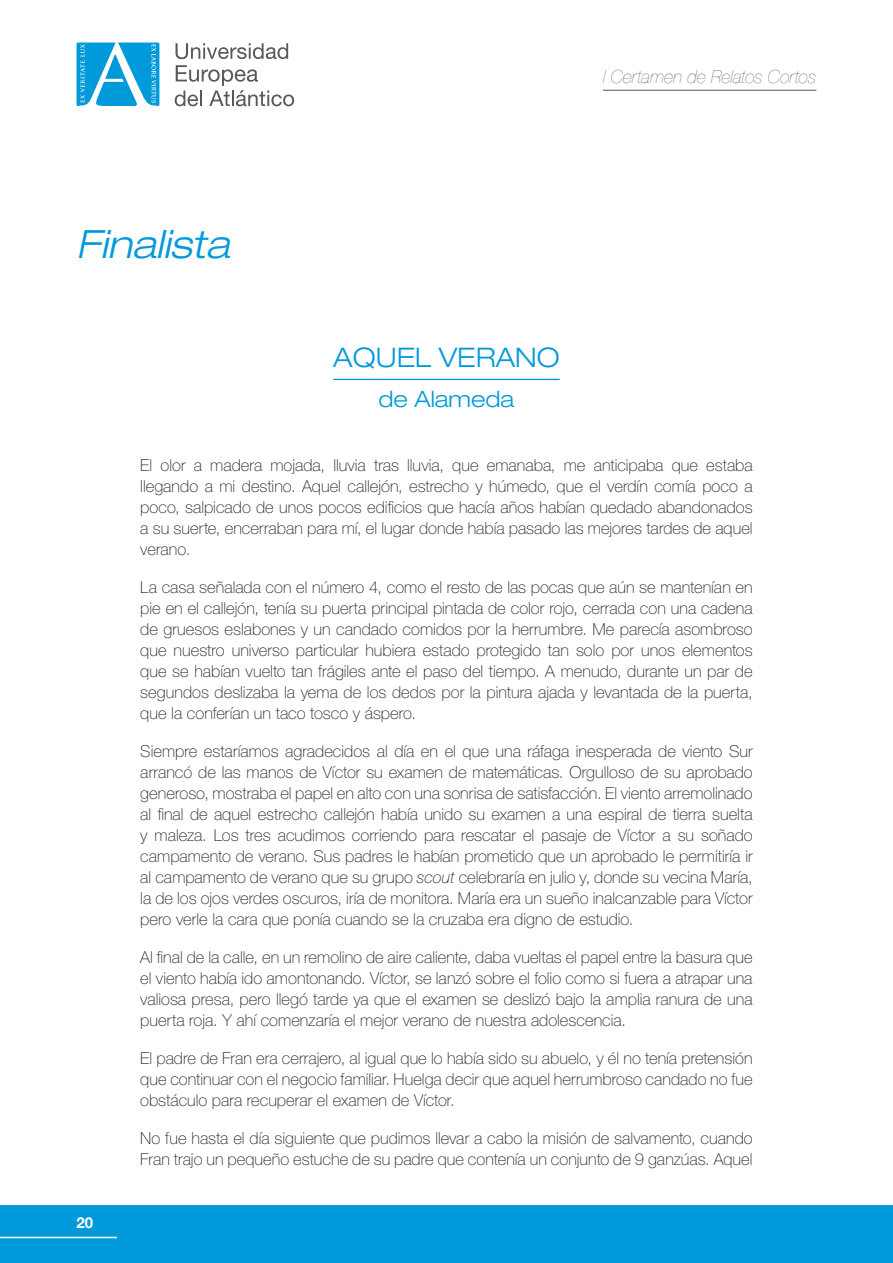
<style>
.page{position:relative;width:893px;height:1263px;background:#fff}
.page>*{position:absolute;margin:0;border:0;box-sizing:border-box;transform-origin:0 0}
.t1{font:italic 300 expanded 39px "Helvetica Neue LT Pro";color:#009ada}
.t2{font:300 expanded 27px "Helvetica Neue LT Pro";color:#009ada}
.t3{font:300 expanded 22.5px "Helvetica Neue LT Pro";color:#009ada}
.t4{font:italic 200 18px "Helvetica Neue";color:#57585a}
.t5{font:100 16.5px/21px "Helvetica Neue LT Pro";color:#231f20;text-align:justify}
.t6{font:700 15px "Helvetica Neue";color:#fff}
.s1{font-style:italic}
</style>
<div class="page">
<svg style="left:176px;top:43px;width:112px;height:16px"></svg>
<svg style="left:175px;top:65px;width:119px;height:41px"></svg>
<svg style="left:77px;top:43px;width:82px;height:63px"></svg>
<div style="left:0;top:1205px;width:893px;height:58px;background:#009ada"></div>
<hr style="left:603px;top:90px;width:213px;height:1px;background:#57585a">
<hr style="left:0;top:1237px;width:117px;height:1px;background:#fff">
<hr style="left:333px;top:379px;width:227px;height:1px;background:#009ada">
<h1 class="t1" style="left:77px;top:221px;width:154px">Finalista</h1>
<p class="t4" style="left:603px;top:66px;width:215px">I Certamen de Relatos Cortos</p>
<h2 class="t2" style="left:333px;top:342px;width:228px">AQUEL VERANO</h2>
<h3 class="t3" style="left:379px;top:386px;width:137px">de Alameda</h3>
<p class="t6" style="left:77px;top:1213px;width:18px">20</p>
<p class="t5" style="left:140px;top:454px;width:614px">El olor a madera mojada, lluvia tras lluvia, que emanaba, me anticipaba que estaba llegando a mi destino. Aquel callejón, estrecho y húmedo, que el verdín comía poco a poco, salpicado de unos pocos edificios que hacía años habían quedado abandonados a su suerte, encerraban para mí, el lugar donde había pasado las mejores tardes de aquel verano.</p>
<p class="t5" style="left:140px;top:576px;width:614px">La casa señalada con el número 4, como el resto de las pocas que aún se mantenían en pie en el callejón, tenía su puerta principal pintada de color rojo, cerrada con una cadena de gruesos eslabones y un candado comidos por la herrumbre. Me parecía asombroso que nuestro universo particular hubiera estado protegido tan solo por unos elementos que se habían vuelto tan frágiles ante el paso del tiempo. A menudo, durante un par de segundos deslizaba la yema de los dedos por la pintura ajada y levantada de la puerta, que la conferían un taco tosco y áspero.</p>
<p class="t5" style="left:140px;top:740px;width:614px">Siempre estaríamos agradecidos al día en el que una ráfaga inesperada de viento Sur arrancó de las manos de Víctor su examen de matemáticas. Orgulloso de su aprobado generoso, mostraba el papel en alto con una sonrisa de satisfacción. El viento arremolinado al final de aquel estrecho callejón había unido su examen a una espiral de tierra suelta y maleza. Los tres acudimos corriendo para rescatar el pasaje de Víctor a su soñado campamento de verano. Sus padres le habían prometido que un aprobado le permitiría ir al campamento de verano que su grupo <span class="s1">scout</span> celebraría en julio y, donde su vecina María, la de los ojos verdes oscuros, iría de monitora. María era un sueño inalcanzable para Víctor pero verle la cara que ponía cuando se la cruzaba era digno de estudio.</p>
<p class="t5" style="left:140px;top:946px;width:614px">Al final de la calle, en un remolino de aire caliente, daba vueltas el papel entre la basura que el viento había ido amontonando. Víctor, se lanzó sobre el folio como si fuera a atrapar una valiosa presa, pero llegó tarde ya que el examen se deslizó bajo la amplia ranura de una puerta roja. Y ahí comenzaría el mejor verano de nuestra adolescencia.</p>
<p class="t5" style="left:140px;top:1047px;width:614px">El padre de Fran era cerrajero, al igual que lo había sido su abuelo, y él no tenía pretensión que continuar con el negocio familiar. Huelga decir que aquel herrumbroso candado no fue obstáculo para recuperar el examen de Víctor.</p>
<p class="t5" style="left:140px;top:1127px;width:614px">No fue hasta el día siguiente que pudimos llevar a cabo la misión de salvamento, cuando<br>Fran trajo un pequeño estuche de su padre que contenía un conjunto de 9 ganzúas. Aquel</p>
</div>
